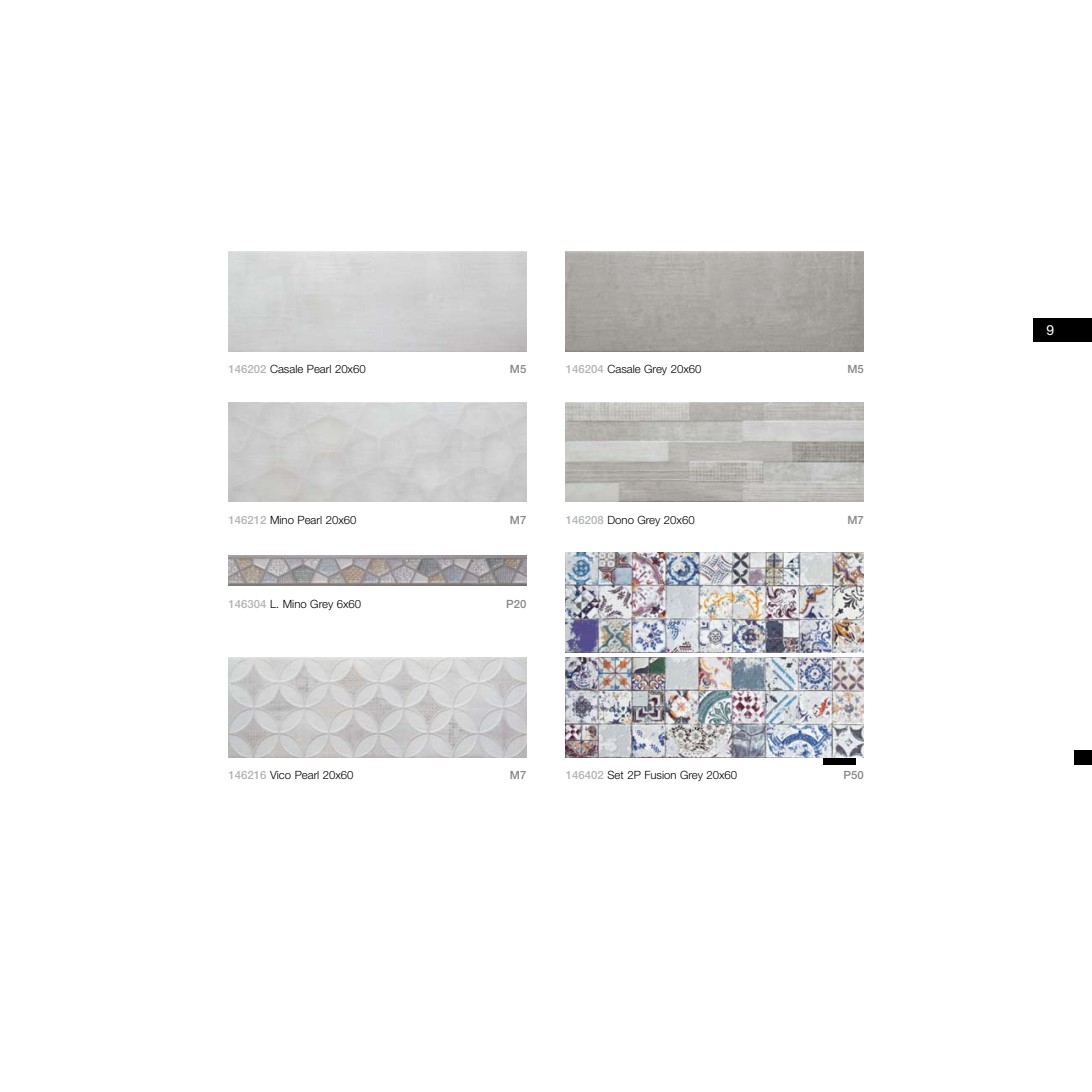
<style>
.page{position:relative;width:1092px;height:1092px;background:#fff}
.page>*{position:absolute;margin:0;border:0;box-sizing:border-box;transform-origin:0 0}
.t1{font:14px "Helvetica Neue LT Std";color:#fff}
.t2{font:300 11.38px "Helvetica Neue LT Std";color:#000}
.t3{font:500 11.38px "Helvetica Neue LT Std";color:#87888a}
.s1{font-weight:500;color:#b1b3b4}
</style>
<div class="page">
<svg style="left:822px;top:757px;width:33px;height:7px"></svg>
<img style="left:566px;top:402px;width:297px;height:99px">
<img style="left:566px;top:658px;width:297px;height:99px">
<img style="left:566px;top:553px;width:297px;height:99px">
<img style="left:228px;top:555px;width:298px;height:30px">
<img style="left:228px;top:658px;width:298px;height:99px">
<div style="left:1033px;top:318px;width:58px;height:24px;background:#000"></div>
<div style="left:1074px;top:749px;width:17px;height:15px;background:#000"></div>
<p class="t2" style="left:228px;top:363px;width:139px"><span class="s1">146202</span> Casale Pearl 20x60</p>
<p class="t3" style="left:510px;top:363px;width:18px">M5</p>
<p class="t2" style="left:566px;top:363px;width:137px"><span class="s1">146204</span> Casale Grey 20x60</p>
<p class="t3" style="left:847px;top:363px;width:18px">M5</p>
<p class="t2" style="left:228px;top:513px;width:129px"><span class="s1">146212</span> Mino Pearl 20x60</p>
<p class="t3" style="left:510px;top:513px;width:18px">M7</p>
<p class="t2" style="left:566px;top:513px;width:130px"><span class="s1">146208</span> Dono Grey 20x60</p>
<p class="t3" style="left:847px;top:513px;width:18px">M7</p>
<p class="t2" style="left:228px;top:597px;width:134px"><span class="s1">146304</span> L. Mino Grey 6x60</p>
<p class="t3" style="left:506px;top:597px;width:22px">P20</p>
<p class="t2" style="left:228px;top:768px;width:126px"><span class="s1">146216</span> Vico Pearl 20x60</p>
<p class="t3" style="left:510px;top:768px;width:18px">M7</p>
<p class="t2" style="left:566px;top:768px;width:173px"><span class="s1">146402</span> Set 2P Fusion Grey 20x60</p>
<p class="t3" style="left:843px;top:768px;width:22px">P50</p>
<p class="t1" style="left:1046px;top:322px;width:9px">9</p>
</div>
